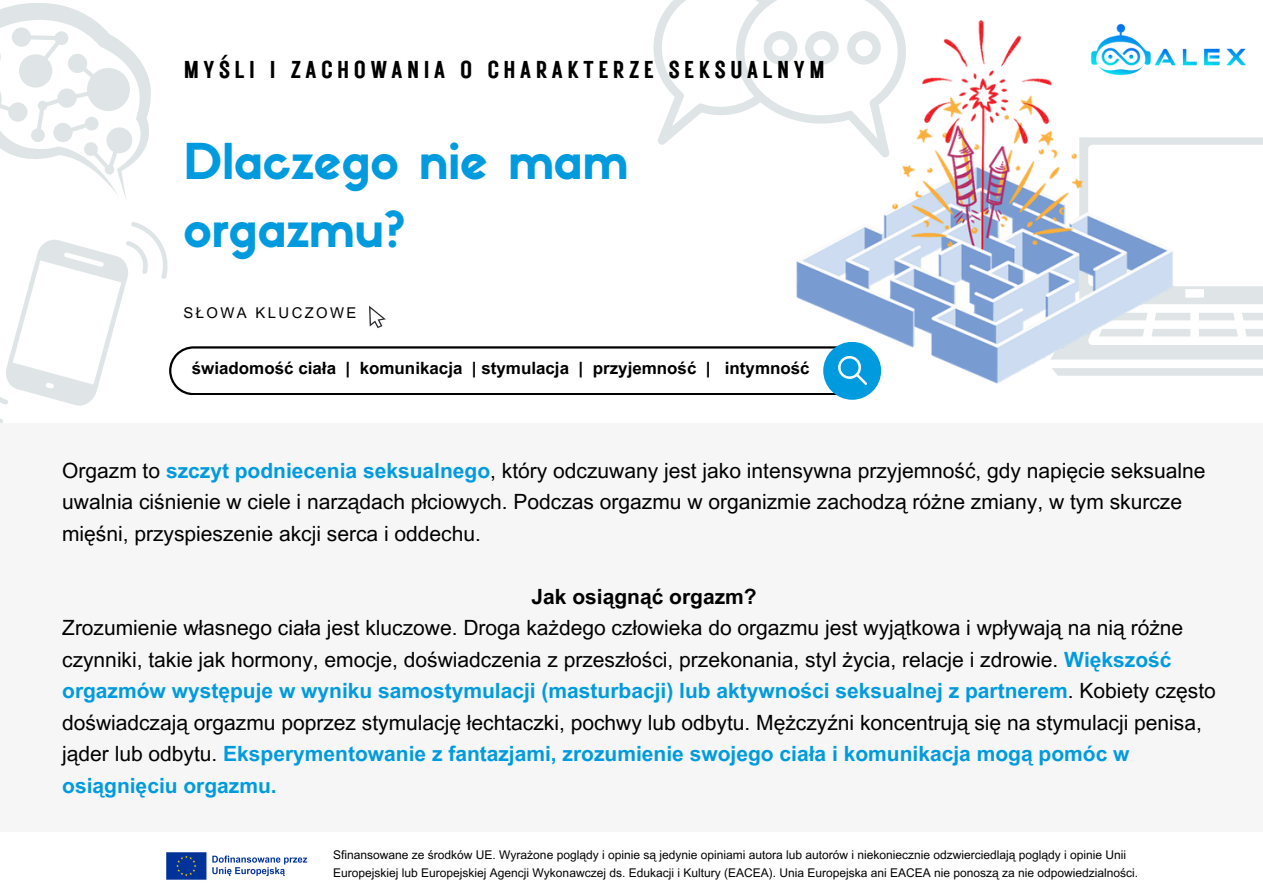
<style>
.page{position:relative;width:1263px;height:894px;background:#fff}
.page>*{position:absolute;margin:0;border:0;box-sizing:border-box;transform-origin:0 0}
.t1{font:48.45px/67.5px "Sifonn Basic";color:#009bde}
.t2{font:24.45px "Rustic Printed";letter-spacing:.16em;color:#000}
.t3{font:21px/31.5px "Arial MT Pro";color:#000}
.t4{font:700 16.95px "Arial MT Pro";color:#000}
.t5{font:14.85px "Arial MT Pro";letter-spacing:.16em;color:#000}
.t6{font:12px/18px "Arial MT Pro";color:#000}
.s1{font-weight:700;color:#009bde}
.s2{font-weight:700}
</style>
<div class="page">
<svg style="left:1195px;top:368px;width:68px;height:7px"></svg>
<svg style="left:1195px;top:313px;width:68px;height:46px"></svg>
<svg style="left:1195px;top:286px;width:68px;height:18px"></svg>
<svg style="left:0;top:3px;width:151px;height:196px"></svg>
<div style="left:0;top:423px;width:1263px;height:409px;background:#f6f6f6"></div>
<svg style="left:653px;top:0;width:130px;height:145px"></svg>
<img style="left:1195px;top:48px;width:68px;height:97px">
<svg style="left:0;top:222px;width:858px;height:201px"></svg>
<img style="left:783px;top:0;width:412px;height:399px">
<img style="left:166px;top:852px;width:142px;height:28px">
<p class="t2" style="left:183px;top:53px;width:643px">MYŚLI I ZACHOWANIA O CHARAKTERZE SEKSUALNYM</p>
<p class="t1" style="left:183px;top:133px;width:446px">Dlaczego nie mam orgazmu?</p>
<h2 class="t5" style="left:183px;top:307px;width:175px">SŁOWA KLUCZOWE</h2>
<p class="t4" style="left:192px;top:362px;width:619px">świadomość ciała | komunikacja | stymulacja | przyjemność | intymność</p>
<p class="t3" style="left:62px;top:457px;width:1145px">Orgazm to <span class="s1">szczyt podniecenia seksualnego</span>, który odczuwany jest jako intensywna przyjemność, gdy napięcie seksualne uwalnia ciśnienie w ciele i narządach płciowych. Podczas orgazmu w organizmie zachodzą różne zmiany, w tym skurcze mięśni, przyspieszenie akcji serca i oddechu.</p>
<p class="t3" style="left:62px;top:583px;width:1155px;text-indent:469px"><span class="s2">Jak osiągnąć orgazm?<br></span>Zrozumienie własnego ciała jest kluczowe. Droga każdego człowieka do orgazmu jest wyjątkowa i wpływają na nią różne czynniki, takie jak hormony, emocje, doświadczenia z przeszłości, przekonania, styl życia, relacje i zdrowie. <span class="s1">Większość orgazmów występuje w wyniku samostymulacji (masturbacji) lub aktywności seksualnej z partnerem</span>. Kobiety często doświadczają orgazmu poprzez stymulację łechtaczki, pochwy lub odbytu. Mężczyźni koncentrują się na stymulacji penisa, jąder lub odbytu. <span class="s1">Eksperymentowanie z fantazjami, zrozumienie swojego ciała i komunikacja mogą pomóc w osiągnięciu orgazmu.</span></p>
<p class="t6" style="left:333px;top:847px;width:806px">Sfinansowane ze środków UE. Wyrażone poglądy i opinie są jedynie opiniami autora lub autorów i niekoniecznie odzwierciedlają poglądy i opinie Unii<br>Europejskiej lub Europejskiej Agencji Wykonawczej ds. Edukacji i Kultury (EACEA). Unia Europejska ani EACEA nie ponoszą za nie odpowiedzialności.</p>
</div>
